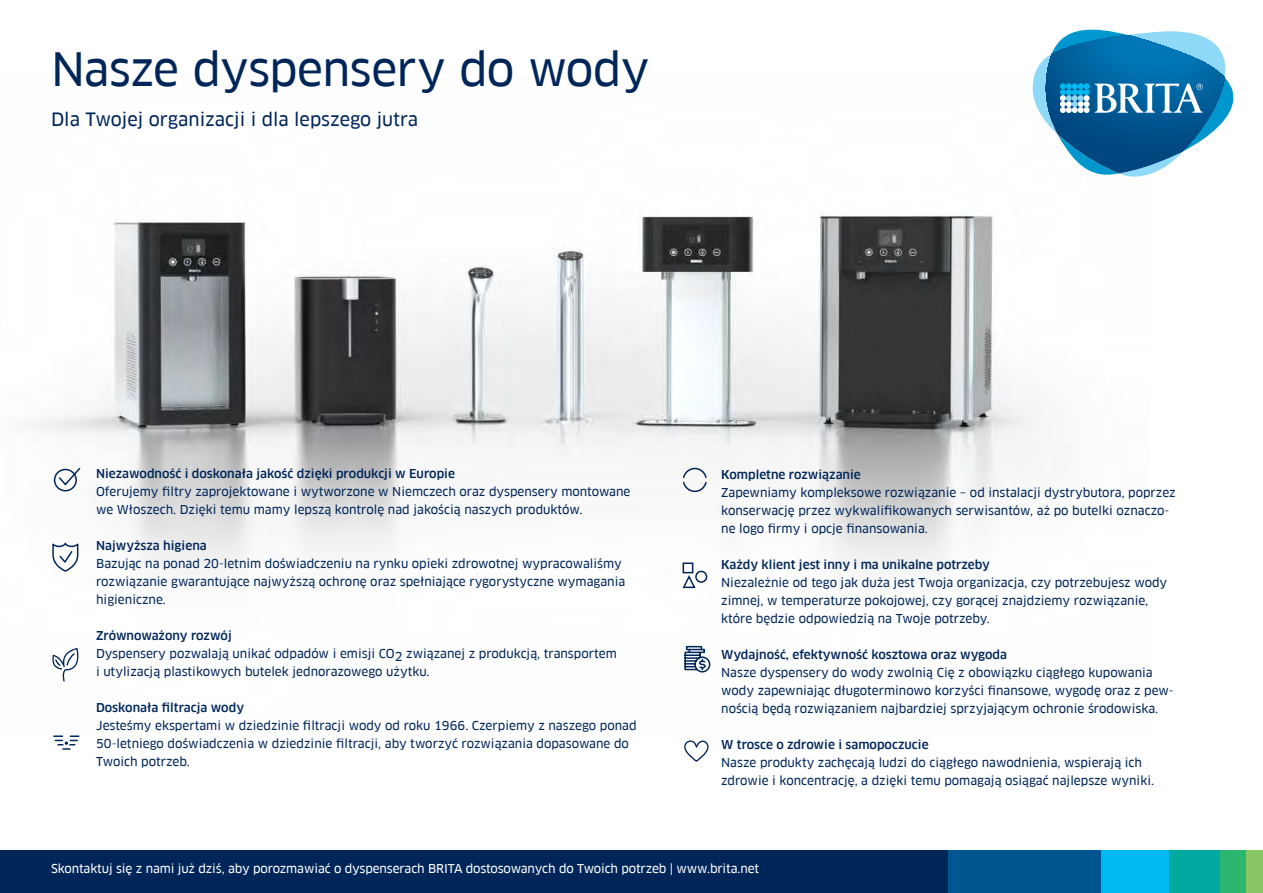
<style>
.page{position:relative;width:1263px;height:893px;background:#fff}
.page>*{position:absolute;margin:0;border:0;box-sizing:border-box;transform-origin:0 0}
.t1{font:45px "Clan Pro News CV";letter-spacing:-.015em;color:#002659}
.t2{font:18px "Clan Pro News CV";color:#002659}
.t3{font:12px/18px "Clan Pro News CV";color:#002659}
.t4{font:12px "Clan Pro Medium CV";color:#002659}
.t5{font:12px "Clan Pro News CV";letter-spacing:-.01em;color:#fff}
</style>
<div class="page">
<img style="left:31px;top:84px;width:1004px;height:653px">
<svg style="left:682px;top:467px;width:26px;height:26px"></svg>
<svg style="left:52px;top:540px;width:27px;height:33px"></svg>
<div style="left:682px;top:562px;width:11px;height:11px;border:2px solid #002659"></div>
<div style="left:695px;top:571px;width:12px;height:12px;border:2px solid #002659;border-radius:50%"></div>
<svg style="left:681px;top:575px;width:16px;height:14px"></svg>
<svg style="left:57px;top:466px;width:25px;height:21px"></svg>
<div style="left:54px;top:469px;width:23px;height:22px;border:2px solid #002659;border-radius:50%"></div>
<svg style="left:54px;top:735px;width:25px;height:15px"></svg>
<svg style="left:684px;top:645px;width:27px;height:28px"></svg>
<svg style="left:51px;top:648px;width:28px;height:33px"></svg>
<div style="left:0;top:850px;width:948px;height:43px;background:#002659"></div>
<div style="left:948px;top:850px;width:153px;height:43px;background:#00568f"></div>
<div style="left:1101px;top:850px;width:68px;height:43px;background:#00b9f1"></div>
<div style="left:1169px;top:850px;width:51px;height:43px;background:#00aaa0"></div>
<div style="left:1220px;top:850px;width:26px;height:43px;background:#2db66f"></div>
<div style="left:1246px;top:850px;width:17px;height:43px;background:#89c765"></div>
<svg style="left:684px;top:740px;width:25px;height:22px"></svg>
<svg style="left:1033px;top:30px;width:200px;height:153px"></svg>
<h1 class="t1" style="left:51px;top:43px;width:600px">Nasze dyspensery do wody</h1>
<h2 class="t2" style="left:51px;top:109px;width:369px">Dla Twojej organizacji i dla lepszego jutra</h2>
<p class="t4" style="left:96px;top:467px;width:360px">Niezawodność i doskonała jakość dzięki produkcji w Europie</p>
<p class="t3" style="left:96px;top:483px;width:536px">Oferujemy filtry zaprojektowane i wytworzone w Niemczech oraz dyspensery montowane we Włoszech. Dzięki temu mamy lepszą kontrolę nad jakością naszych produktów.</p>
<p class="t4" style="left:96px;top:539px;width:112px">Najwyższa higiena</p>
<p class="t3" style="left:96px;top:555px;width:531px">Bazując na ponad 20-letnim doświadczeniu na rynku opieki zdrowotnej wypracowaliśmy rozwiązanie gwarantujące najwyższą ochronę oraz spełniające rygorystyczne wymagania higieniczne.</p>
<p class="t4" style="left:96px;top:629px;width:137px">Zrównoważony rozwój</p>
<p class="t3" style="left:96px;top:645px;width:522px">Dyspensery pozwalają unikać odpadów i emisji CO2 związanej z produkcją, transportem i utylizacją plastikowych butelek jednorazowego użytku.</p>
<p class="t4" style="left:96px;top:701px;width:149px">Doskonała filtracja wody</p>
<p class="t3" style="left:96px;top:717px;width:542px">Jesteśmy ekspertami w dziedzinie filtracji wody od roku 1966. Czerpiemy z naszego ponad<br>50-letniego doświadczenia w dziedzinie filtracji, aby tworzyć rozwiązania dopasowane do<br>Twoich potrzeb.</p>
<p class="t4" style="left:721px;top:467px;width:141px">Kompletne rozwiązanie</p>
<p class="t3" style="left:721px;top:484px;width:456px">Zapewniamy kompleksowe rozwiązanie – od instalacji dystrybutora, poprzez konserwację przez wykwalifikowanych serwisantów, aż po butelki oznaczo&shy;ne logo firmy i opcje finansowania.</p>
<p class="t4" style="left:721px;top:557px;width:270px">Każdy klient jest inny i ma unikalne potrzeby</p>
<p class="t3" style="left:721px;top:574px;width:448px">Niezależnie od tego jak duża jest Twoja organizacja, czy potrzebujesz wody zimnej, w temperaturze pokojowej, czy gorącej znajdziemy rozwiązanie, które będzie odpowiedzią na Twoje potrzeby.</p>
<p class="t4" style="left:721px;top:647px;width:287px">Wydajność, efektywność kosztowa oraz wygoda</p>
<p class="t3" style="left:721px;top:664px;width:454px">Nasze dyspensery do wody zwolnią Cię z obowiązku ciągłego kupowania wody zapewniając długoterminowo korzyści finansowe, wygodę oraz z pew&shy;nością będą rozwiązaniem najbardziej sprzyjającym ochronie środowiska.</p>
<p class="t4" style="left:721px;top:737px;width:209px">W trosce o zdrowie i samopoczucie</p>
<p class="t3" style="left:721px;top:754px;width:434px">Nasze produkty zachęcają ludzi do ciągłego nawodnienia, wspierają ich zdrowie i koncentrację, a dzięki temu pomagają osiągać najlepsze wyniki.</p>
<p class="t5" style="left:51px;top:861px;width:710px">Skontaktuj się z nami już dziś, aby porozmawiać o dyspenserach BRITA dostosowanych do Twoich potrzeb | www.brita.net</p>
</div>
